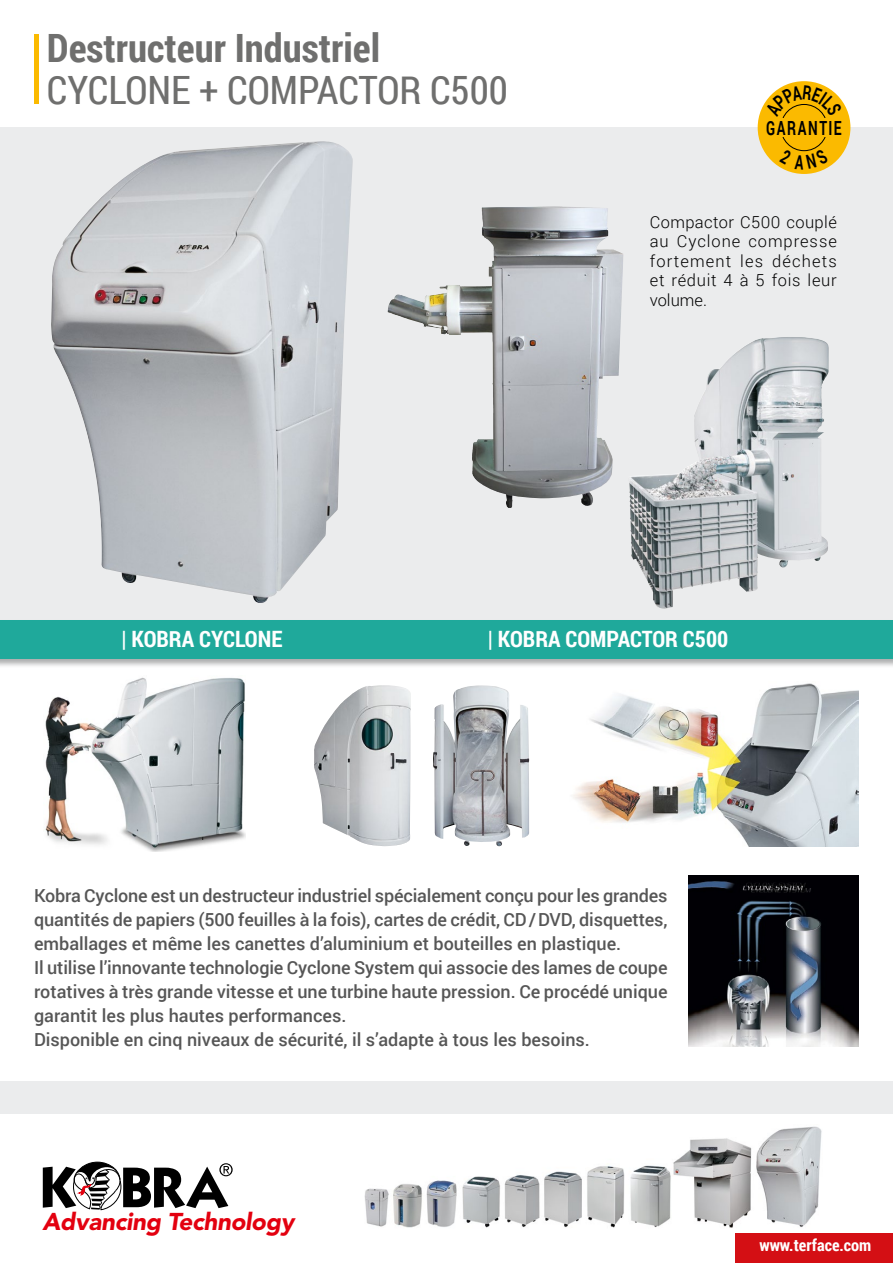
<style>
.page{position:relative;width:893px;height:1263px;background:#fff}
.page>*{position:absolute;margin:0;border:0;box-sizing:border-box;transform-origin:0 0}
.t1{font:700 39px "Roboto Condensed";color:#6f6f6e}
.t2{font:39px "Roboto Condensed";color:#6f6f6e}
.t3{font:italic 900 24.15px "Avenir LT Std";letter-spacing:-.01em;color:#e3000f}
.t4{font:700 22.5px "Roboto Condensed";color:#fff}
.t5{font:700 19.5px "Roboto";letter-spacing:.11em;color:#000;scale:.7 1}
.t6{font:500 18px/24px "Roboto";color:#565656}
.t7{font:300 16.5px/19.5px "Roboto";letter-spacing:.06em;color:#000;text-align:justify}
.t8{font:700 16.5px "Roboto Condensed";color:#fff}
</style>
<div class="page">
<div style="left:0;top:128px;width:893px;height:986px;background:#ebeced"></div>
<div style="left:0;top:630px;width:893px;height:450px;background:#fff"></div>
<img style="left:51px;top:141px;width:302px;height:462px">
<img style="left:629px;top:337px;width:159px;height:272px">
<img style="left:387px;top:207px;width:236px;height:301px">
<img style="left:0;top:658px;width:893px;height:8px">
<div style="left:0;top:620px;width:893px;height:38px;background:#1fa99b"></div>
<img style="left:45px;top:677px;width:201px;height:174px">
<img style="left:314px;top:685px;width:97px;height:161px">
<img style="left:433px;top:685px;width:96px;height:162px">
<img style="left:573px;top:683px;width:286px;height:164px">
<img style="left:689px;top:876px;width:170px;height:170px">
<hr style="left:34px;top:34px;width:4px;height:70px;background:#fbba00">
<div style="left:758px;top:81px;width:92px;height:93px;background:#fbba00;border-radius:50%"></div>
<svg style="left:43px;top:1162px;width:190px;height:48px"></svg>
<img style="left:364px;top:1126px;width:458px;height:102px">
<div style="left:736px;top:1233px;width:157px;height:30px;background:#d40f14"></div>
<svg style="left:765px;top:85px;width:77px;height:32px"></svg>
<svg style="left:779px;top:149px;width:49px;height:20px"></svg>
<h1 class="t1" style="left:47px;top:20px;width:335px">Destructeur Industriel</h1>
<h1 class="t2" style="left:47px;top:63px;width:463px">CYCLONE + COMPACTOR C500</h1>
<p class="t5" style="left:766px;top:114px;width:110px">GARANTIE</p>
<p class="t7" style="left:650px;top:212px;width:189px">Compactor C500 couplé au Cyclone compresse fortement les déchets et réduit 4 à 5 fois leur volume.</p>
<p class="t4" style="left:121px;top:623px;width:162px">| KOBRA CYCLONE</p>
<p class="t4" style="left:488px;top:623px;width:242px">| KOBRA COMPACTOR C500</p>
<p class="t6" style="left:34px;top:883px;width:635px">Kobra Cyclone est un destructeur industriel spécialement conçu pour les grandes quantités de papiers (500 feuilles à la fois), cartes de crédit, CD / DVD, disquettes, emballages et même les canettes d’aluminium et bouteilles en plastique.<br>Il utilise l’innovante technologie Cyclone System qui associe des lames de coupe rotatives à très grande vitesse et une turbine haute pression. Ce procédé unique garantit les plus hautes performances.<br>Disponible en cinq niveaux de sécurité, il s’adapte à tous les besoins.</p>
<h2 class="t3" style="left:43px;top:1207px;width:253px">Advancing Technology</h2>
<p class="t8" style="left:759px;top:1234px;width:114px">www.terface.com</p>
</div>
